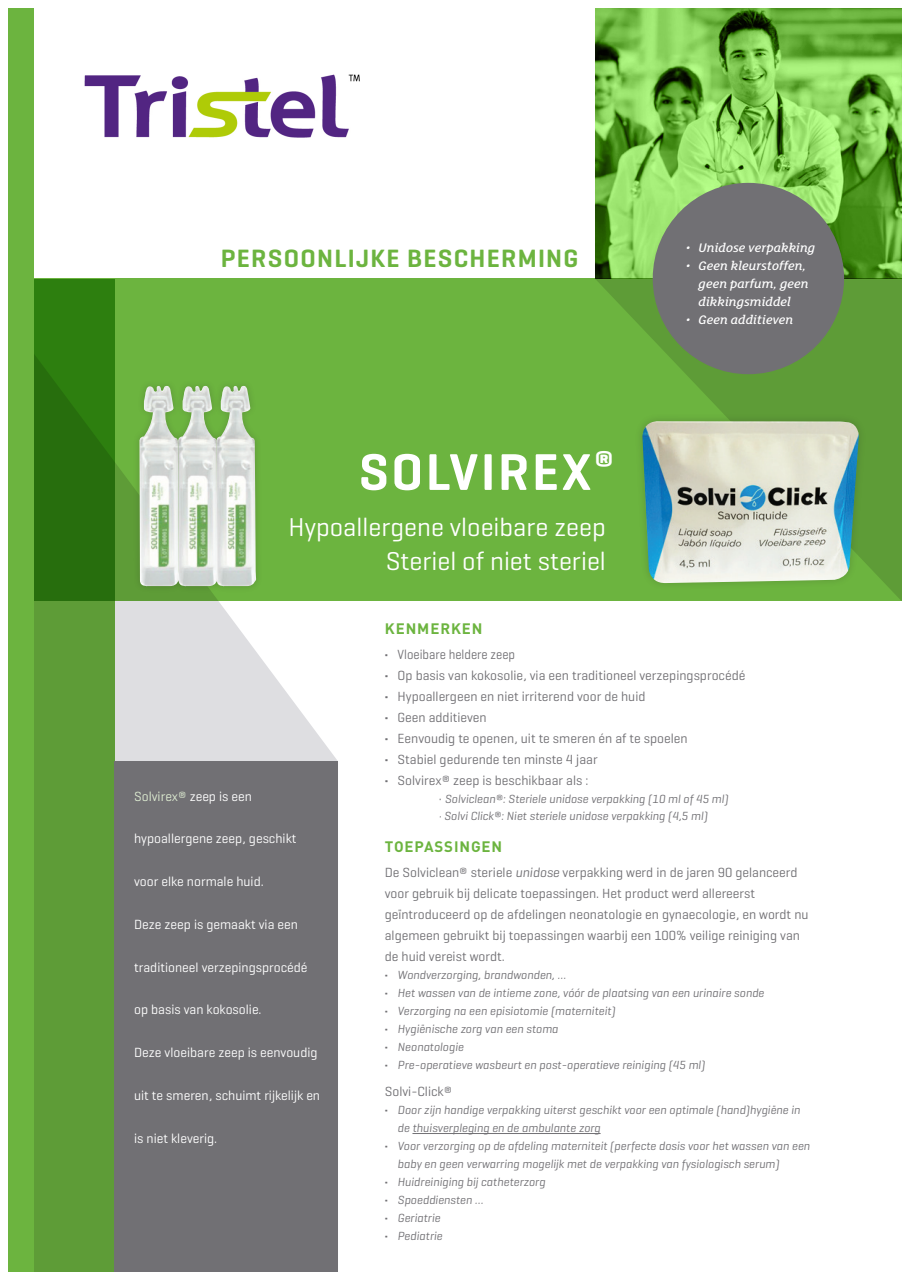
<style>
.page{position:relative;width:910px;height:1280px;background:#fff}
.page>*{position:absolute;margin:0;border:0;box-sizing:border-box;transform-origin:0 0}
.t1{font:600 52.5px "Geogrotesque";letter-spacing:.05em;color:#fff}
.t2{font:26.25px/33.8px "Geogrotesque";color:#fff;text-align:right}
.t3{font:600 25.5px "Geogrotesque";letter-spacing:.05em;color:#6cb43f}
.t4{font:700 15px "DIN Pro";letter-spacing:.06em;color:#6cb43f}
.t5{font:13.5px/21px "Geogrotesque";color:#717074}
.t6{font:13.5px/21px "Geogrotesque";color:#717074;scale:.93 1}
.t7{font:13.5px "Geogrotesque";color:#fff}
.t8{font:italic 500 13.5px/18px "FS Lola";letter-spacing:.01em;color:#fff}
.t9{font:13.5px "Geogrotesque";color:#ddebd1}
.t10{font:italic 12px/18px "Geogrotesque";color:#717074}
.s1{color:#fff}
.s2{font-weight:700}
.s3{font-style:normal;font-size:13.5px}
.s4{font-style:italic}
.s5{font-weight:700;font-style:normal}
</style>
<div class="page">
<div style="left:9px;top:279px;width:892px;height:322px;background:#6cb43f"></div>
<svg style="left:34px;top:354px;width:304px;height:917px"></svg>
<div style="left:9px;top:9px;width:25px;height:1262px;background:#6cb43f"></div>
<div style="left:115px;top:761px;width:223px;height:510px;background:#717074"></div>
<svg style="left:596px;top:279px;width:305px;height:321px;fill:#5e9c37"></svg>
<svg style="left:595px;top:9px;width:306px;height:270px;background:#76bc4b"></svg>
<div style="left:653px;top:183px;width:191px;height:191px;background:#717074;border-radius:50%"></div>
<hr style="left:412px;top:1133px;width:189px;height:1px;background:#717074">
<div style="left:635px;top:413px;width:232px;height:178px;background:#231f20;opacity:.2"></div>
<img style="left:642px;top:421px;width:217px;height:162px">
<div style="left:209px;top:379px;width:54px;height:214px;background:#6ab13e"></div>
<img style="left:225px;top:386px;width:31px;height:200px">
<div style="left:171px;top:379px;width:54px;height:214px;background:#231f20;opacity:.2"></div>
<img style="left:186px;top:386px;width:32px;height:201px">
<div style="left:133px;top:379px;width:53px;height:214px;background:#231f20;opacity:.2"></div>
<img style="left:84px;top:74px;width:276px;height:64px">
<p class="t3" style="left:221px;top:245px;width:359px">PERSOONLIJKE BESCHERMING</p>
<p class="t1" style="left:359px;top:443px;width:257px">SOLVIREX<sup>®</sup></p>
<p class="t2" style="left:289px;top:511px;width:319px">Hypoallergene vloeibare zeep<br>Steriel of niet steriel</p>
<p class="t8" style="left:686px;top:238px;width:131px">• Unidose verpakking</p>
<p class="t8" style="left:699px;top:256px;width:111px;text-indent:-13px">• Geen kleurstoffen, geen parfum, geen dikkingsmiddel</p>
<p class="t8" style="left:686px;top:310px;width:109px">• Geen additieven</p>
<p class="t9" style="left:134px;top:789px;width:119px">Solvirex® <span class="s1">zeep is een</span></p>
<p class="t7" style="left:134px;top:831px;width:164px">hypoallergene zeep, geschikt</p>
<p class="t7" style="left:134px;top:874px;width:131px">voor elke normale huid.</p>
<p class="t7" style="left:134px;top:917px;width:165px">Deze zeep is gemaakt via een</p>
<p class="t7" style="left:134px;top:960px;width:175px">traditioneel verzepingsprocédé</p>
<p class="t7" style="left:134px;top:1002px;width:129px">op basis van kokosolie.</p>
<p class="t7" style="left:134px;top:1045px;width:185px">Deze vloeibare zeep is eenvoudig</p>
<p class="t7" style="left:134px;top:1088px;width:187px">uit te smeren, schuimt rijkelijk en</p>
<p class="t7" style="left:134px;top:1131px;width:85px">is niet kleverig.</p>
<p class="t4" style="left:385px;top:618px;width:99px">KENMERKEN</p>
<p class="t6" style="left:385px;top:644px;width:389px"><span class="s2">·</span> Vloeibare heldere zeep<br><span class="s2">·</span> Op basis van kokosolie, via een traditioneel verzepingsprocédé <span class="s2">·</span> Hypoallergeen en niet irriterend voor de huid<br><span class="s2">·</span> Geen additieven<br><span class="s2">·</span> Eenvoudig te openen, uit te smeren én af te spoelen<br><span class="s2">·</span> Stabiel gedurende ten minste 4 jaar<br><span class="s2">·</span> Solvirex® zeep is beschikbaar als :</p>
<p class="t10" style="left:439px;top:790px;width:291px;line-height:16.5px"><span class="s3">·</span> Solviclean®: Steriele unidose verpakking (10 ml of 45 ml) · Solvi Click®: Niet steriele unidose verpakking (4,5 ml)</p>
<p class="t4" style="left:385px;top:836px;width:119px">TOEPASSINGEN</p>
<p class="t5" style="left:385px;top:862px;width:425px">De Solviclean® steriele <span class="s4">unidose</span> verpakking werd in de jaren 90 gelanceerd voor gebruik bij delicate toepassingen. Het product werd allereerst geïntroduceerd op de afdelingen neonatologie en gynaecologie, en wordt nu algemeen gebruikt bij toepassingen waarbij een 100% veilige reiniging van de huid vereist wordt.</p>
<p class="t10" style="left:385px;top:966px;width:381px"><span class="s5">·</span> Wondverzorging, brandwonden, …<br><span class="s5">·</span> Het wassen van de intieme zone, vóór de plaatsing van een urinaire sonde <span class="s5">·</span> Verzorging na een episiotomie (materniteit)<br><span class="s5">·</span> Hygiënische zorg van een stoma<br><span class="s5">·</span> Neonatologie<br><span class="s5">·</span> Pre-operatieve wasbeurt en post-operatieve reiniging (45 ml)</p>
<p class="t5" style="left:385px;top:1081px;width:69px">Solvi-Click®</p>
<p class="t10" style="left:385px;top:1101px;width:417px"><span class="s5">·</span> Door zijn handige verpakking uiterst geschikt voor een optimale (hand)hygiëne in</p>
<p class="t10" style="left:398px;top:1119px;width:204px">de thuisverpleging en de ambulante zorg</p>
<p class="t10" style="left:385px;top:1137px;width:427px"><span class="s5">·</span> Voor verzorging op de afdeling materniteit (perfecte dosis voor het wassen van een</p>
<p class="t10" style="left:398px;top:1155px;width:383px">baby en geen verwarring mogelijk met de verpakking van fysiologisch serum)</p>
<p class="t10" style="left:385px;top:1173px;width:162px"><span class="s5">·</span> Huidreiniging bij catheterzorg</p>
<p class="t10" style="left:385px;top:1191px;width:100px"><span class="s5">·</span> Spoeddiensten …</p>
<p class="t10" style="left:385px;top:1209px;width:57px"><span class="s5">·</span> Geriatrie</p>
<p class="t10" style="left:385px;top:1227px;width:59px"><span class="s5">·</span> Pediatrie</p>
</div>
